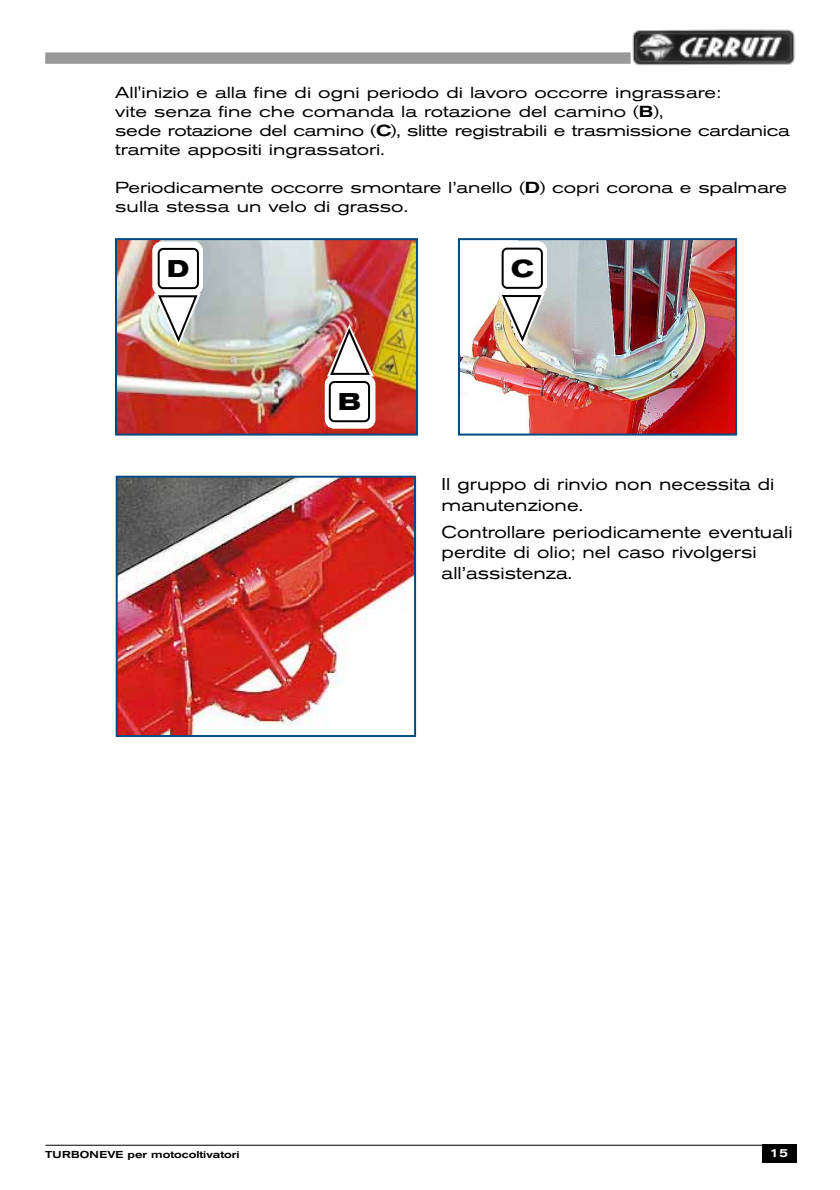
<style>
.page{position:relative;width:840px;height:1190px;background:#fff}
.page>*{position:absolute;margin:0;border:0;box-sizing:border-box;transform-origin:0 0}
.t1{font:700 expanded 24px "Akzidenz Grotesk BE";color:#000}
.t2{font:expanded 17px/20.4px "Akzidenz Grotesk BE";color:#000}
.t3{font:expanded 15.8px/19px "Akzidenz Grotesk BE";color:#000;scale:1.07 1}
.t4{font:500 expanded 12px "Akzidenz Grotesk BE";color:#fff}
.t5{font:500 expanded 10px "Akzidenz Grotesk BE";color:#000}
.s1{font-weight:500}
</style>
<div class="page">
<img style="left:633px;top:30px;width:163px;height:36px">
<div style="left:45px;top:52px;width:586px;height:12px;background:#999"></div>
<hr style="left:46px;top:1145px;width:743px;height:1px;background:#000">
<div style="left:762px;top:1144px;width:34px;height:19px;background:#000"></div>
<img style="left:119px;top:479px;width:294px;height:255px">
<div style="left:116px;top:476px;width:300px;height:261px;border:2px solid #004b84"></div>
<img style="left:461px;top:241px;width:273px;height:192px">
<div style="left:458px;top:238px;width:279px;height:198px;border:2px solid #004b84"></div>
<img style="left:118px;top:241px;width:297px;height:192px">
<div style="left:115px;top:238px;width:303px;height:198px;border:2px solid #004b84"></div>
<div style="left:496px;top:241px;width:51px;height:54px;background:#fff;border-radius:9px"></div>
<div style="left:502px;top:248px;width:41px;height:41px;border:2px solid #000;border-radius:5px"></div>
<svg style="left:496px;top:292px;width:50px;height:56px"></svg>
<svg style="left:152px;top:241px;width:51px;height:54px"></svg>
<div style="left:160px;top:250px;width:37px;height:37px;background:#fff;border-radius:4px"></div>
<div style="left:158px;top:248px;width:41px;height:41px;border:2px solid #000;border-radius:5px"></div>
<svg style="left:152px;top:292px;width:50px;height:56px"></svg>
<svg style="left:325px;top:375px;width:50px;height:54px"></svg>
<div style="left:331px;top:383px;width:37px;height:37px;background:#fff;border-radius:4px"></div>
<div style="left:329px;top:381px;width:41px;height:41px;border:2px solid #000;border-radius:5px"></div>
<img style="left:326px;top:322px;width:50px;height:56px">
<p class="t3" style="left:115px;top:85px;width:632px">All'inizio e alla fine di ogni periodo di lavoro occorre ingrassare:<br>vite senza fine che comanda la rotazione del camino (<span class="s1">B</span>),<br>sede rotazione del camino (<span class="s1">C</span>), slitte registrabili e trasmissione cardanica tramite appositi ingrassatori.</p>
<p class="t3" style="left:115px;top:180px;width:629px">Periodicamente occorre smontare l’anello (<span class="s1">D</span>) copri corona e spalmare sulla stessa un velo di grasso.</p>
<h1 class="t1" style="left:167px;top:260px;width:24px">D</h1>
<h1 class="t1" style="left:511px;top:260px;width:24px">C</h1>
<h1 class="t1" style="left:338px;top:393px;width:24px">B</h1>
<p class="t2" style="left:442px;top:476px;width:334px">Il gruppo di rinvio non necessita di manutenzione.</p>
<p class="t2" style="left:442px;top:523px;width:352px">Controllare periodicamente eventuali perdite di olio; nel caso rivolgersi all’assistenza.</p>
<p class="t5" style="left:45px;top:1151px;width:196px">TURBONEVE per motocoltivatori</p>
<p class="t4" style="left:770px;top:1148px;width:19px">15</p>
</div>
